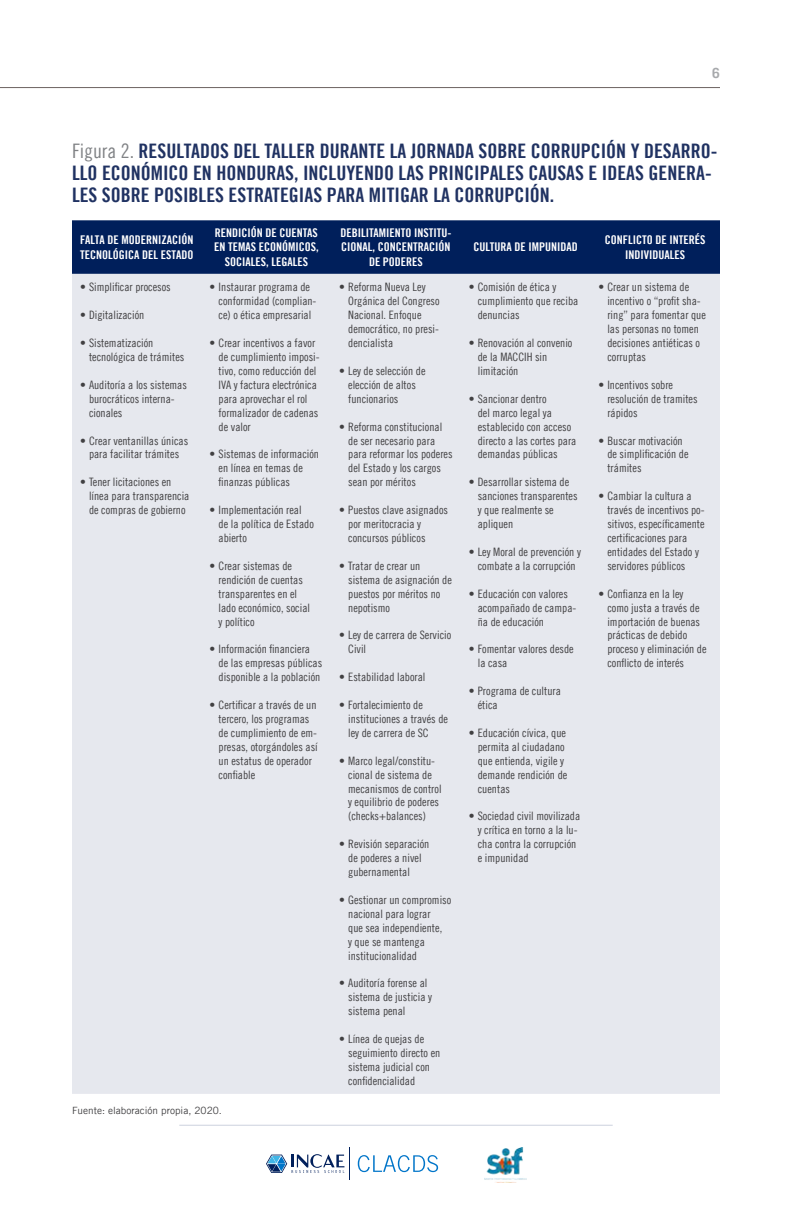
<style>
.page{position:relative;width:792px;height:1224px;background:#fff}
.page>*{position:absolute;margin:0;border:0;box-sizing:border-box;transform-origin:0 0}
.t1{font:20px/22px "Trade Gothic LT Bold Cond Twenty";color:#203262}
.t2{font:700 14px "Trade Gothic LT";color:#a7a9ac}
.t3{font:12px/14.4px "Trade Gothic LT Bold Cond Twenty";color:#fff;text-align:center}
.t4{font:11.6px/14px "Trade Gothic LT Cond Eighteen";color:#414042}
.t5{font:10px "Trade Gothic LT";color:#414042}
.s1{font-family:"Trade Gothic LT Cond Eighteen";color:#808285}
</style>
<div class="page">
<hr style="left:0;top:87px;width:720px;height:1px;background:#6c6361">
<img style="left:484px;top:1147px;width:42px;height:35px">
<hr style="left:350px;top:1147px;width:1px;height:33px;background:#001f5b">
<svg style="left:266px;top:1154px;width:78px;height:19px"></svg>
<svg style="left:358px;top:1155px;width:80px;height:17px"></svg>
<hr style="left:179px;top:1125px;width:434px;height:1px;background:#ccd1de">
<div style="left:72px;top:274px;width:648px;height:820px;background:#e6e8ee"></div>
<div style="left:72px;top:220px;width:648px;height:54px;background:#001f5b"></div>
<p class="t2" style="left:712px;top:64px;width:9px">6</p>
<h1 class="t1" style="left:72px;top:140px;width:647px"><span class="s1">Figura 2.</span> RESULTADOS DEL TALLER DURANTE LA JORNADA SOBRE CORRUPCIÓN Y DESARRO-<br>LLO ECONÓMICO EN HONDURAS, INCLUYENDO LAS PRINCIPALES CAUSAS E IDEAS GENERA-<br>LES SOBRE POSIBLES ESTRATEGIAS PARA MITIGAR LA CORRUPCIÓN.</h1>
<p class="t3" style="left:80px;top:233px;width:115px;text-align:left">FALTA DE MODERNIZACIÓN<br>TECNOLÓGICA DEL ESTADO</p>
<p class="t3" style="left:214px;top:225px;width:106px">RENDICIÓN DE CUENTAS<br>EN TEMAS ECONÓMICOS,<br>SOCIALES, LEGALES</p>
<p class="t3" style="left:340px;top:225px;width:113px">DEBILITAMIENTO INSTITU-<br>CIONAL, CONCENTRACIÓN<br>DE PODERES</p>
<p class="t4" style="left:80px;top:280px;width:92px">• Simplificar procesos</p>
<p class="t4" style="left:80px;top:308px;width:66px">• Digitalización</p>
<p class="t4" style="left:89px;top:336px;width:97px;text-indent:-9px">• Sistematización tecnológica de trámites</p>
<p class="t4" style="left:89px;top:378px;width:99px;text-indent:-9px">• Auditoría a los sistemas burocráticos interna&shy;cionales</p>
<p class="t4" style="left:80px;top:433px;width:110px;text-align:center">• Crear ventanillas únicas para facilitar trámites</p>
<p class="t4" style="left:89px;top:475px;width:102px;text-indent:-9px">• Tener licitaciones en línea para transparencia de compras de gobierno</p>
<p class="t4" style="left:219px;top:280px;width:99px;text-indent:-9px">• Instaurar programa de conformidad (complian&shy;ce) o ética empresarial</p>
<p class="t4" style="left:219px;top:336px;width:103px;text-indent:-9px">• Crear incentivos a favor de cumplimiento imposi&shy;tivo, como reducción del<br>IVA y factura electrónica para aprovechar el rol formalizador de cadenas de valor</p>
<p class="t4" style="left:219px;top:447px;width:102px;text-indent:-9px">• Sistemas de información en línea en temas de finanzas públicas</p>
<p class="t4" style="left:219px;top:503px;width:97px;text-indent:-9px">• Implementación real de la política de Estado abierto</p>
<p class="t4" style="left:219px;top:559px;width:93px;text-indent:-9px">• Crear sistemas de rendición de cuentas transparentes en el lado económico, social y político</p>
<p class="t4" style="left:219px;top:642px;width:105px;text-indent:-9px">• Información financiera de las empresas públicas disponible a la población</p>
<p class="t4" style="left:219px;top:698px;width:101px;text-indent:-9px">• Certificar a través de un tercero, los programas de cumplimiento de em&shy;presas, otorgándoles así un estatus de operador confiable</p>
<p class="t5" style="left:72px;top:1105px;width:151px">Fuente: elaboración propia, 2020.</p>
<p class="t4" style="left:348px;top:280px;width:93px;text-indent:-9px">• Reforma Nueva Ley<br>Orgánica del Congreso<br>Nacional. Enfoque democrático, no presi&shy;dencialista</p>
<p class="t4" style="left:348px;top:364px;width:79px;text-indent:-9px">• Ley de selección de elección de altos funcionarios</p>
<p class="t4" style="left:348px;top:419px;width:106px;text-indent:-9px">• Reforma constitucional de ser necesario para para reformar los poderes del Estado y los cargos sean por méritos</p>
<p class="t4" style="left:348px;top:503px;width:101px;text-indent:-9px">• Puestos clave asignados por meritocracia y concursos públicos</p>
<p class="t4" style="left:348px;top:559px;width:105px;text-indent:-9px">• Tratar de crear un sistema de asignación de puestos por méritos no nepotismo</p>
<p class="t4" style="left:348px;top:628px;width:105px;text-indent:-9px">• Ley de carrera de Servicio<br>Civil</p>
<p class="t4" style="left:339px;top:670px;width:88px">• Estabilidad laboral</p>
<p class="t4" style="left:348px;top:698px;width:101px;text-indent:-9px">• Fortalecimiento de instituciones a través de ley de carrera de SC</p>
<p class="t4" style="left:348px;top:753px;width:95px;text-indent:-9px">• Marco legal/constitu&shy;cional de sistema de mecanismos de control y equilibrio de poderes (checks+balances)</p>
<p class="t4" style="left:348px;top:837px;width:83px;text-indent:-9px">• Revisión separación de poderes a nivel gubernamental</p>
<p class="t4" style="left:348px;top:893px;width:105px;text-indent:-9px">• Gestionar un compromiso nacional para lograr<br>que sea independiente,<br>y que se mantenga institucionalidad</p>
<p class="t4" style="left:348px;top:976px;width:85px;text-indent:-9px">• Auditoría forense al sistema de justicia y sistema penal</p>
<p class="t4" style="left:348px;top:1032px;width:94px;text-indent:-9px">• Línea de quejas de seguimiento directo en sistema judicial con confidencialidad</p>
<p class="t3" style="left:473px;top:240px;width:106px">CULTURA DE IMPUNIDAD</p>
<p class="t3" style="left:605px;top:233px;width:102px">CONFLICTO DE INTERÉS<br>INDIVIDUALES</p>
<p class="t4" style="left:478px;top:280px;width:102px;text-indent:-9px">• Comisión de ética y cumplimiento que reciba denuncias</p>
<p class="t4" style="left:478px;top:336px;width:96px;text-indent:-9px">• Renovación al convenio de la MACCIH sin limitación</p>
<p class="t4" style="left:478px;top:392px;width:100px;text-indent:-9px">• Sancionar dentro<br>del marco legal ya establecido con acceso directo a las cortes para demandas públicas</p>
<p class="t4" style="left:478px;top:475px;width:101px;text-indent:-9px">• Desarrollar sistema de sanciones transparentes y que realmente se apliquen</p>
<p class="t4" style="left:469px;top:545px;width:114px;text-align:center">• Ley Moral de prevención y combate a la corrupción</p>
<p class="t4" style="left:478px;top:586px;width:100px;text-indent:-9px">• Educación con valores acompañado de campa&shy;ña de educación</p>
<p class="t4" style="left:478px;top:642px;width:98px;text-indent:-9px">• Fomentar valores desde la casa</p>
<p class="t4" style="left:478px;top:684px;width:85px;text-indent:-9px">• Programa de cultura ética</p>
<p class="t4" style="left:478px;top:726px;width:91px;text-indent:-9px">• Educación cívica, que permita al ciudadano que entienda, vigile y demande rendición de cuentas</p>
<p class="t4" style="left:478px;top:809px;width:104px;text-indent:-9px">• Sociedad civil movilizada y crítica en torno a la lu&shy;cha contra la corrupción e impunidad</p>
<p class="t4" style="left:607px;top:280px;width:100px;text-indent:-9px">• Crear un sistema de incentivo o ‘‘profit sha&shy;ring’’ para fomentar que las personas no tomen decisiones antiéticas o corruptas</p>
<p class="t4" style="left:607px;top:378px;width:92px;text-indent:-9px">• Incentivos sobre resolución de tramites rápidos</p>
<p class="t4" style="left:607px;top:433px;width:83px;text-indent:-9px">• Buscar motivación de simplificación de trámites</p>
<p class="t4" style="left:607px;top:489px;width:99px;text-indent:-9px">• Cambiar la cultura a través de incentivos po&shy;sitivos, específicamente certificaciones para entidades del Estado y servidores públicos</p>
<p class="t4" style="left:607px;top:586px;width:101px;text-indent:-9px">• Confianza en la ley como justa a través de importación de buenas prácticas de debido proceso y eliminación de conflicto de interés</p>
</div>
